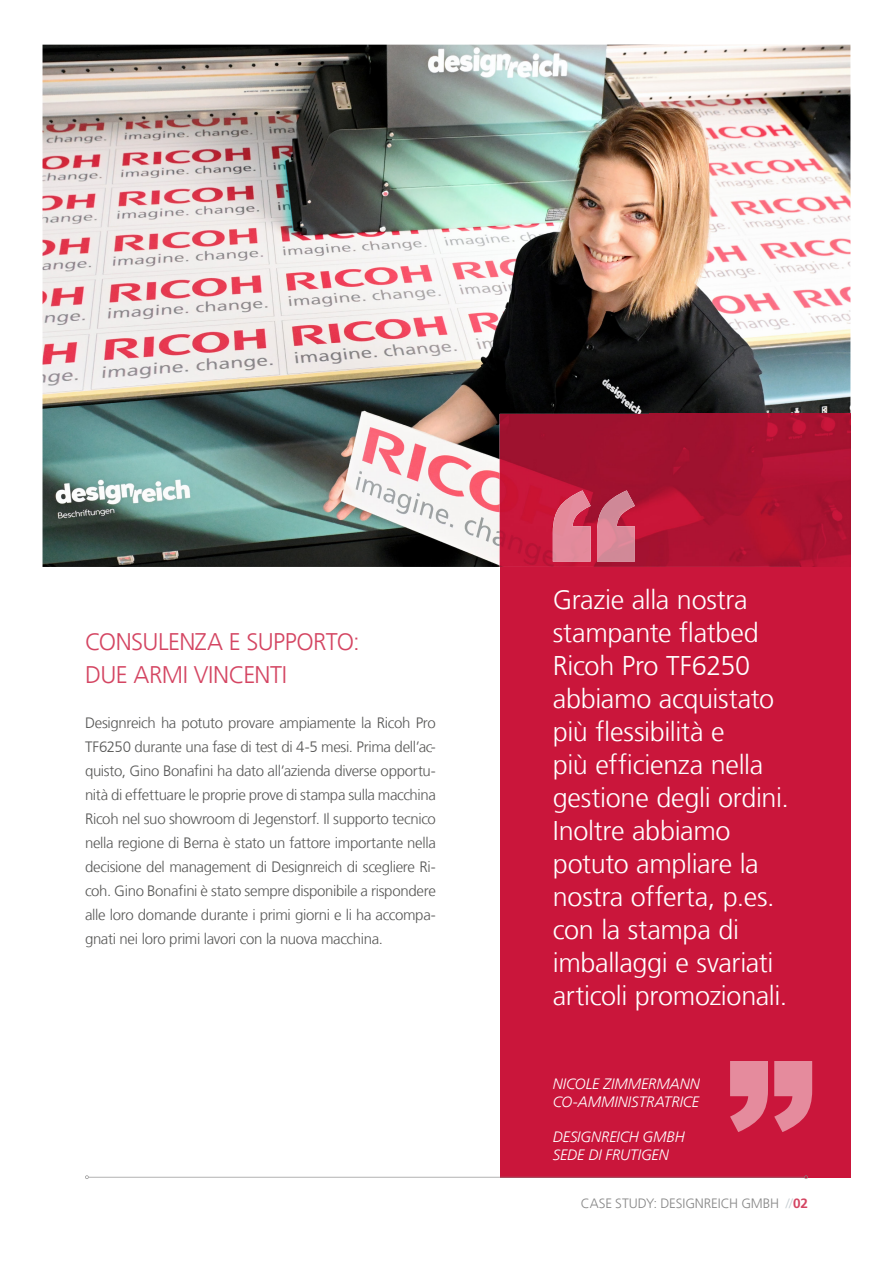
<style>
.page{position:relative;width:893px;height:1263px;background:#fff}
.page>*{position:absolute;margin:0;border:0;box-sizing:border-box;transform-origin:0 0}
.t1{font:300 27px/33px "Frutiger LT";letter-spacing:-.01em;color:#fff}
.t2{font:300 24px/33px "Frutiger";letter-spacing:-.02em;color:#d44562}
.t3{font:300 15px/24px "Frutiger LT";letter-spacing:-.025em;color:#575756;text-align:justify}
.t4{font:italic 300 15px/18px "Frutiger LT";letter-spacing:-.005em;color:#fff}
.t5{font:300 13.5px "Frutiger";letter-spacing:-.01em;color:#878787}
.s1{color:#c7ced2}
.s2{font-family:"Frutiger LT Std";font-weight:700;color:#d44562}
</style>
<div class="page">
<img style="left:43px;top:45px;width:807px;height:522px">
<img style="left:500px;top:414px;width:350px;height:153px">
<div style="left:500px;top:567px;width:350px;height:611px;background:#ca163b"></div>
<svg style="left:730px;top:1061px;width:82px;height:71px"></svg>
<img style="left:553px;top:490px;width:82px;height:71px">
<svg style="left:85px;top:1175px;width:723px;height:4px"></svg>
<h2 class="t2" style="left:85px;top:625px;width:276px">CONSULENZA E SUPPORTO:<br>DUE ARMI VINCENTI</h2>
<p class="t3" style="left:85px;top:711px;width:352px">Designreich ha potuto provare ampiamente la Ricoh Pro TF6250 durante una fase di test di 4-5 mesi. Prima dell’ac&shy;quisto, Gino Bonafini ha dato all’azienda diverse opportu&shy;nità di effettuare le proprie prove di stampa sulla macchina Ricoh nel suo showroom di Jegenstorf. Il supporto tecnico nella regione di Berna è stato un fattore importante nella decisione del management di Designreich di scegliere Ri&shy;coh. Gino Bonafini è stato sempre disponibile a rispondere alle loro domande durante i primi giorni e li ha accompa&shy;gnati nei loro primi lavori con la nuova macchina.</p>
<p class="t1" style="left:553px;top:584px;width:238px">Grazie alla nostra stampante flatbed<br>Ricoh Pro TF6250 abbiamo acquistato più flessibilità e<br>più efficienza nella gestione degli ordini.<br>Inoltre abbiamo potuto ampliare la nostra offerta, p.es. con la stampa di imballaggi e svariati articoli promozionali.</p>
<p class="t4" style="left:553px;top:1075px;width:149px">NICOLE ZIMMERMANN<br>CO-AMMINISTRATRICE</p>
<p class="t4" style="left:553px;top:1128px;width:133px">DESIGNREICH GMBH<br>SEDE DI FRUTIGEN</p>
<p class="t5" style="left:581px;top:1195px;width:229px">CASE STUDY: DESIGNREICH GMBH <span class="s1">//</span><span class="s2">02</span></p>
</div>
